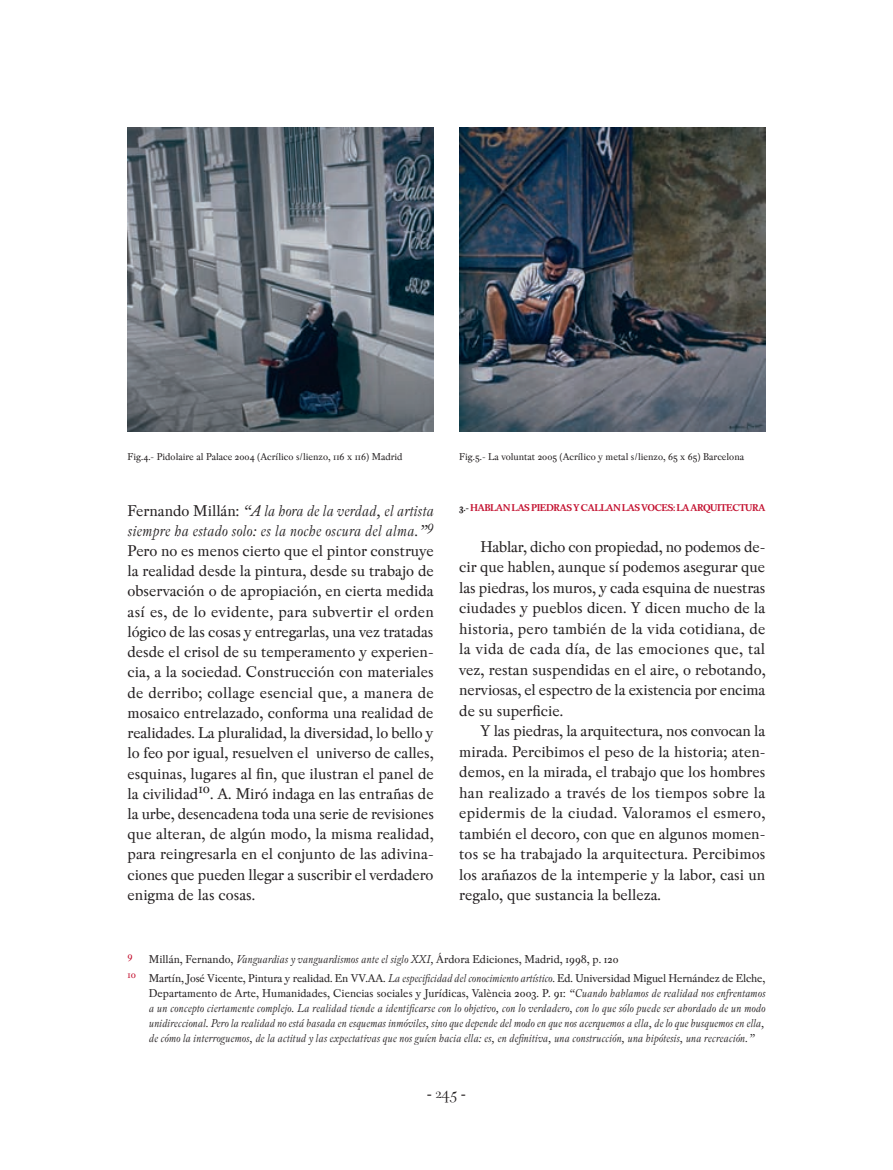
<style>
.page{position:relative;width:893px;height:1170px;background:#fff}
.page>*{position:absolute;margin:0;border:0;box-sizing:border-box;transform-origin:0 0}
.t1{font:18px "Peleguer";color:#231f20}
.t2{font:16.5px/20.2px "Pradell";color:#231f20;text-align:justify}
.nota_al_pie{font:italic 12px/15px "Pradell";color:#231f20;text-align:justify}
.nota_al_pie-2{font:12px "Pradell";color:#231f20}
.t3{font:10.5px "Pradell";color:#231f20}
.t4{font:700 10.5px "Pradell";letter-spacing:-.035em;color:#c3102f}
.s1{font-style:italic}
.s2{color:#231f20}
.s3{font-style:normal}
</style>
<div class="page">
<img style="left:128px;top:128px;width:306px;height:303px">
<img style="left:459px;top:128px;width:306px;height:303px">
<p class="t3" style="left:128px;top:450px;width:277px">Fig.4.- Pidolaire al Palace 2004 (Acrílico s/lienzo, 116 x 116) Madrid</p>
<p class="t3" style="left:459px;top:450px;width:286px">Fig.5.- La voluntat 2005 (Acrílico y metal s/lienzo, 65 x 65) Barcelona</p>
<p class="t2" style="left:128px;top:500px;width:308px">Fernando Millán: <span class="s1">“A la hora de la verdad, el artista siempre ha estado solo: es la noche oscura del alma.”</span><sup>9<br></sup>Pero no es menos cierto que el pintor construye la realidad desde la pintura, desde su trabajo de observación o de apropiación, en cierta medida así es, de lo evidente, para subvertir el orden lógico de las cosas y entregarlas, una vez tratadas desde el crisol de su temperamento y experien&shy;cia, a la sociedad. Construcción con materiales de derribo; collage esencial que, a manera de mosaico entrelazado, conforma una realidad de realidades. La pluralidad, la diversidad, lo bello y lo feo por igual, resuelven el universo de calles, esquinas, lugares al fin, que ilustran el panel de la civilidad<sup>10</sup>. A. Miró indaga en las entrañas de la urbe, desencadena toda una serie de revisiones que alteran, de algún modo, la misma realidad, para reingresarla en el conjunto de las adivina&shy;ciones que pueden llegar a suscribir el verdadero enigma de las cosas.</p>
<p class="t4" style="left:459px;top:501px;width:39px"><span class="s2">3.-</span> HABLAN</p>
<p class="t4" style="left:512px;top:501px;width:27px">LAS PIEDRA</p>
<p class="t4" style="left:566px;top:501px;width:22px">S Y CALLAN</p>
<p class="t4" style="left:622px;top:501px;width:28px">LAS VOCE</p>
<p class="t4" style="left:668px;top:501px;width:57px">S: LA ARQUITECT</p>
<p class="t4" style="left:745px;top:501px;width:15px">URA</p>
<p class="t2" style="left:459px;top:536px;width:308px;text-indent:21px">Hablar, dicho con propiedad, no podemos de&shy;cir que hablen, aunque sí podemos asegurar que las piedras, los muros, y cada esquina de nuestras ciudades y pueblos dicen. Y dicen mucho de la historia, pero también de la vida cotidiana, de la vida de cada día, de las emociones que, tal vez, restan suspendidas en el aire, o rebotando, nerviosas, el espectro de la existencia por encima de su superficie.</p>
<p class="t2" style="left:459px;top:720px;width:308px;text-indent:21px">Y las piedras, la arquitectura, nos convocan la mirada. Percibimos el peso de la historia; aten&shy;demos, en la mirada, el trabajo que los hombres han realizado a través de los tiempos sobre la epidermis de la ciudad. Valoramos el esmero, también el decoro, con que en algunos momen&shy;tos se ha trabajado la arquitectura. Percibimos los arañazos de la intemperie y la labor, casi un regalo, que sustancia la belleza.</p>
<p class="nota_al_pie-2" style="left:128px;top:952px;width:493px"><sup>9</sup> Millán, Fernando, <span class="s1">Vanguardias y vanguardismos ante el siglo XXI,</span> Árdora Ediciones, Madrid, 1998, p. 120</p>
<p class="nota_al_pie" style="left:149px;top:970px;width:618px;text-indent:-21px"><sup>10</sup> <span class="s3">Martín, José Vicente, Pintura y realidad. En VV.AA.</span> La especificidad del conocimiento artístico. <span class="s3">Ed. Universidad Miguel Hernández de Elche, Departamento de Arte, Humanidades, Ciencias sociales y Jurídicas, València 2003. P. 91:</span> “Cuando hablamos de realidad nos enfrentamos a un concepto ciertamente complejo. La realidad tiende a identificarse con lo objetivo, con lo verdadero, con lo que sólo puede ser abordado de un modo unidireccional. Pero la realidad no está basada en esquemas inmóviles, sino que depende del modo en que nos acerquemos a ella, de lo que busquemos en ella, de cómo la interroguemos, de la actitud y las expectativas que nos guíen hacia ella: es, en definitiva, una construcción, una hipótesis, una recreación.”</p>
<p class="t1" style="left:427px;top:1083px;width:41px">- 245 -</p>
</div>
